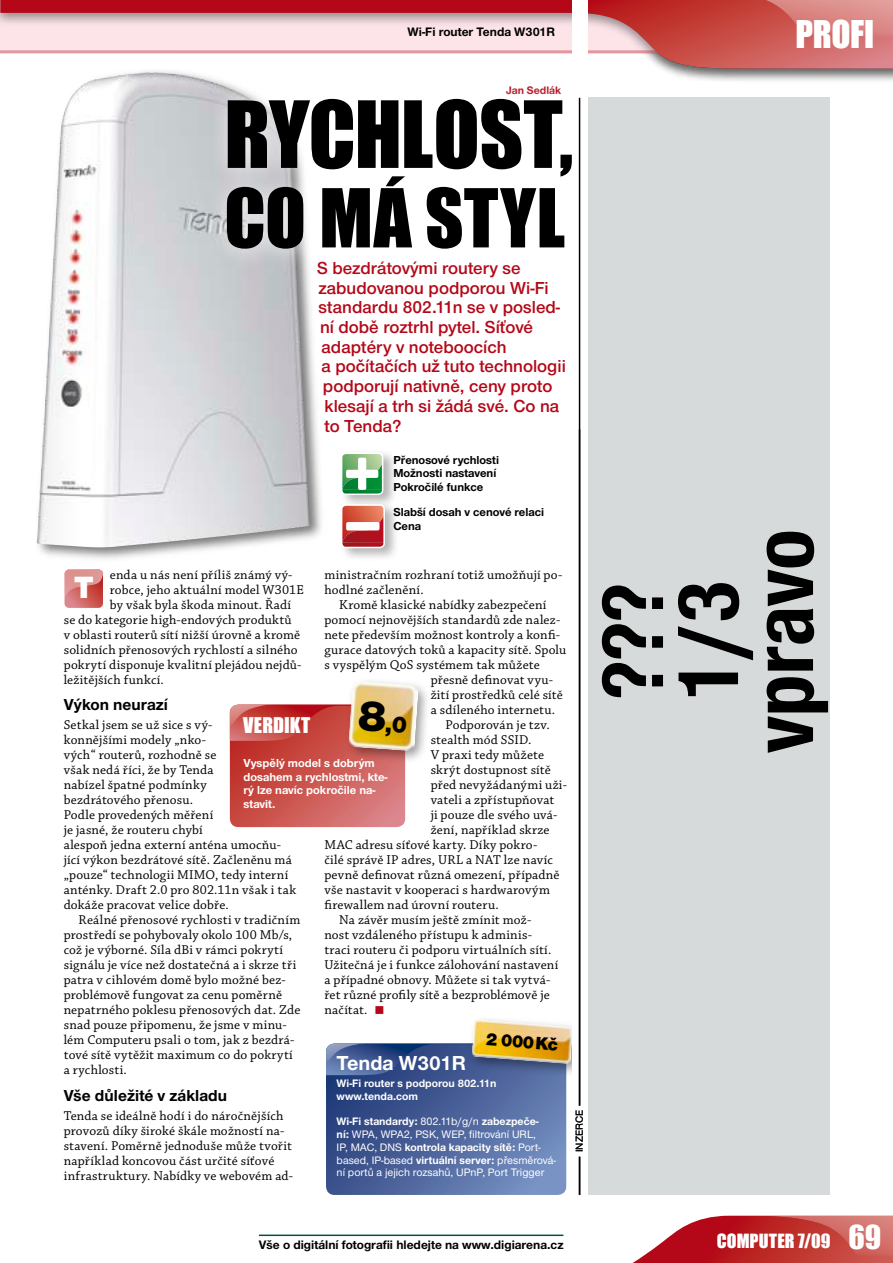
<style>
.page{position:relative;width:893px;height:1263px;background:#fff}
.page>*{position:absolute;margin:0;border:0;box-sizing:border-box;transform-origin:0 0}
.t1{font:90px/75px "Nimbus Sans Novus TOT Bol Con";letter-spacing:-.005em;color:#000;text-align:center}
.t2{font:85.5px "Impact";letter-spacing:-.01em;color:#000}
.t3{font:75px "Impact";color:#000}
.t4{font:35.1px "Impact";letter-spacing:-.005em;color:#fff}
.t5{font:900 31.95px "Nimbus Sans Novus TOT";color:#fff}
.t6{font:700 21px "Nimbus Sans Novus TOT";color:#fff}
.t7{font:19.95px "Impact";color:#fff}
.t8{font:900 18.45px "Nimbus Sans Novus TOT";color:#000}
.t9{font:18px "Nimbus Sans Novus TOT Sem Bol";color:#b40717}
.t10{font:18px "Impact";letter-spacing:.005em;color:#fff}
.t11{font:700 16.5px "Nimbus Sans Novus TOT";letter-spacing:.005em;color:#000}
.t12{font:13.5px/15px "Chaparral Pro";letter-spacing:.015em;color:#000}
.t13{font:700 12.75px "Nimbus Sans Novus TOT";color:#000}
.t14{font:700 12px/13.5px "Nimbus Sans Novus TOT";color:#000}
.t15{font:700 12px/13.5px "Nimbus Sans Novus TOT";color:#fff}
.t16{font:500 11.25px/12.8px "Nimbus Sans Novus TOT";color:#fff}
.t17{font:700 11.25px/12.8px "Nimbus Sans Novus TOT";color:#fff}
.t18{font:700 11.25px "Nimbus Sans Novus TOT";color:#b40717}
.t19{font:500 10.5px "Nimbus Sans Novus TOT";color:#000}
.s1{color:#b40717}
.s2{font-weight:700}
.s3{font-size:30.3px}
</style>
<div class="page">
<svg style="left:633px;top:1216px;width:260px;height:47px;background:#c84d4e"></svg>
<div style="left:0;top:0;width:893px;height:84px;background:#000;opacity:.4"></div>
<svg style="left:0;top:0;width:451px;height:68px"></svg>
<svg style="left:451px;top:0;width:442px;height:68px;background:#d68181"></svg>
<hr style="left:259px;top:1234px;width:304px;height:2px;background:#00572f">
<svg style="left:65px;top:569px;width:38px;height:39px"></svg>
<svg style="left:326px;top:1043px;width:240px;height:152px;background:#4d659c"></svg>
<svg style="left:326px;top:1043px;width:139px;height:32px;background:#3f5890"></svg>
<div style="left:465px;top:1014px;width:123px;height:64px;background:#000;opacity:.4"></div>
<img style="left:471px;top:1019px;width:101px;height:45px">
<svg style="left:230px;top:705px;width:175px;height:122px;background:#cc5853"></svg>
<div style="left:342px;top:674px;width:91px;height:91px;background:#000;opacity:.4"></div>
<img style="left:348px;top:680px;width:71px;height:71px">
<div style="left:32px;top:66px;width:295px;height:497px;background:#000;opacity:.53"></div>
<img style="left:185px;top:75px;width:15px;height:22px">
<div style="left:200px;top:74px;width:398px;height:201px;background:#fff;opacity:.75"></div>
<div style="left:338px;top:448px;width:61px;height:60px;background:#000;opacity:.3"></div>
<svg style="left:344px;top:455px;width:36px;height:37px"></svg>
<div style="left:341px;top:452px;width:42px;height:43px;border:2px solid #fff;border-radius:4px"></div>
<div style="left:338px;top:499px;width:63px;height:63px;background:#000;opacity:.3"></div>
<svg style="left:344px;top:542px;width:38px;height:3px"></svg>
<img style="left:344px;top:507px;width:38px;height:35px">
<div style="left:346px;top:522px;width:33px;height:8px;background:#fff;border-radius:2px"></div>
<div style="left:341px;top:504px;width:44px;height:44px;border:2px solid #fff;border-radius:4px"></div>
<div style="left:587px;top:98px;width:242px;height:1097px;background:#d7dadb"></div>
<div style="left:572px;top:0;width:16px;height:1263px;background:#fff"></div>
<hr style="left:579px;top:1157px;width:1px;height:38px;background:#000">
<hr style="left:579px;top:98px;width:1px;height:1008px;background:#000">
<svg style="left:230px;top:700px;width:177px;height:41px;background:#d37952"></svg>
<p class="t13" style="left:408px;top:24px;width:149px">Wi-Fi router Tenda W301R</p>
<p class="t18" style="left:506px;top:84px;width:56px">Jan Sedlák</p>
<h2 class="t2" style="left:224px;top:68px;width:351px">RYCHLOST,</h2>
<h3 class="t3" style="left:224px;top:160px;width:342px">CO MÁ STYL</h3>
<h3 class="t9" style="left:317px;top:257px;width:205px">S bezdrátovými routery se</h3>
<h3 class="t9" style="left:318px;top:277px;width:232px">zabudovanou podporou Wi-Fi</h3>
<h3 class="t9" style="left:318px;top:297px;width:243px">standardu 802.11n se v posled-</h3>
<h3 class="t9" style="left:320px;top:317px;width:215px">ní době roztrhl pytel. Síťové</h3>
<h3 class="t9" style="left:321px;top:336px;width:187px">adaptéry v noteboocích</h3>
<h3 class="t9" style="left:321px;top:356px;width:246px">a počítačích už tuto technologii</h3>
<h3 class="t9" style="left:323px;top:376px;width:231px">podporují nativně, ceny proto</h3>
<h3 class="t9" style="left:324px;top:395px;width:236px">klesají a trh si žádá své. Co na</h3>
<h3 class="t9" style="left:324px;top:415px;width:79px">to Tenda?</h3>
<p class="t14" style="left:393px;top:453px;width:107px">Přenosové rychlosti<br>Možnosti nastavení<br>Pokročilé funkce</p>
<p class="t14" style="left:393px;top:505px;width:152px">Slabší dosah v cenové relaci<br>Cena</p>
<p class="t12" style="left:110px;top:567px;width:184px">enda u nás není příliš známý vý-</p>
<p class="t12" style="left:110px;top:582px;width:196px">robce, jeho aktuální model W301E</p>
<p class="t12" style="left:110px;top:597px;width:183px">by však byla škoda minout. Řadí</p>
<p class="t12" style="left:64px;top:612px;width:229px">se do kategorie high-endových produktů</p>
<p class="t12" style="left:64px;top:627px;width:238px">v oblasti routerů sítí nižší úrovně a kromě</p>
<p class="t12" style="left:64px;top:642px;width:235px">solidních přenosových rychlostí a silného</p>
<p class="t12" style="left:64px;top:657px;width:239px">pokrytí disponuje kvalitní plejádou nejdů-</p>
<p class="t12" style="left:64px;top:672px;width:102px">ležitějších funkcí.</p>
<p class="t11" style="left:64px;top:695px;width:106px">Výkon neurazí</p>
<p class="t12" style="left:64px;top:718px;width:234px">Setkal jsem se už sice s vý-<br>konnějšími modely „nko-<br>vých“ routerů, rozhodně se<br>však nedá říci, že by Tenda<br>nabízel špatné podmínky<br>bezdrátového přenosu.<br>Podle provedených měření<br>je jasné, že routeru chybí<br>alespoň jedna externí anténa umocňu&shy;jící výkon bezdrátové sítě. Začleněnu má „pouze“ technologii MIMO, tedy interní anténky. Draft 2.0 pro 802.11n však i tak dokáže pracovat velice dobře.</p>
<p class="t12" style="left:64px;top:913px;width:238px;text-indent:15px">Reálné přenosové rychlosti v tradičním prostředí se pohybovaly okolo 100 Mb/s, což je výborné. Síla dBi v rámci pokrytí signálu je více než dostatečná a i skrze tři patra v cihlovém domě bylo možné bez&shy;problémově fungovat za cenu poměrně nepatrného poklesu přenosových dat. Zde snad pouze připomenu, že jsme v minu&shy;lém Computeru psali o tom, jak z bezdrá&shy;tové sítě vytěžit maximum co do pokrytí a rychlosti.</p>
<p class="t11" style="left:64px;top:1086px;width:165px">Vše důležité v základu</p>
<p class="t12" style="left:64px;top:1108px;width:231px">Tenda se ideálně hodí i do náročnějších provozů díky široké škále možností na&shy;stavení. Poměrně jednoduše může tvořit například koncovou část určité síťové infrastruktury. Nabídky ve webovém ad-</p>
<p class="t12" style="left:324px;top:567px;width:239px">ministračním rozhraní totiž umožňují po&shy;hodlné začlenění.</p>
<p class="t12" style="left:339px;top:597px;width:209px">Kromě klasické nabídky zabezpečení</p>
<p class="t12" style="left:324px;top:612px;width:237px">pomocí nejnovějších standardů zde nalez-</p>
<p class="t12" style="left:324px;top:627px;width:237px">nete především možnost kontroly a konfi-</p>
<p class="t12" style="left:324px;top:642px;width:243px">gurace datových toků a kapacity sítě. Spolu</p>
<p class="t12" style="left:324px;top:657px;width:217px">s vyspělým QoS systémem tak můžete</p>
<p class="t12" style="left:431px;top:672px;width:124px">přesně definovat vyu-</p>
<p class="t12" style="left:431px;top:688px;width:134px">žití prostředků celé sítě</p>
<p class="t12" style="left:431px;top:703px;width:126px">a sdíleného internetu.</p>
<p class="t12" style="left:446px;top:718px;width:106px">Podporován je tzv.</p>
<p class="t12" style="left:431px;top:733px;width:102px">stealth mód SSID.</p>
<p class="t12" style="left:431px;top:748px;width:115px">V praxi tedy můžete</p>
<p class="t12" style="left:431px;top:763px;width:122px">skrýt dostupnost sítě</p>
<p class="t12" style="left:431px;top:778px;width:138px">před nevyžádanými uži-</p>
<p class="t12" style="left:431px;top:793px;width:125px">vateli a zpřístupňovat</p>
<p class="t12" style="left:431px;top:808px;width:128px">ji pouze dle svého uvá-</p>
<p class="t12" style="left:431px;top:823px;width:120px">žení, například skrze</p>
<p class="t12" style="left:324px;top:838px;width:214px">MAC adresu síťové karty. Díky pokro-</p>
<p class="t12" style="left:324px;top:853px;width:230px">čilé správě IP adres, URL a NAT lze navíc</p>
<p class="t12" style="left:324px;top:868px;width:237px">pevně definovat různá omezení, případně</p>
<p class="t12" style="left:324px;top:883px;width:227px">vše nastavit v kooperaci s hardwarovým</p>
<p class="t12" style="left:324px;top:898px;width:176px">firewallem nad úrovní routeru.</p>
<p class="t12" style="left:339px;top:913px;width:194px">Na závěr musím ještě zmínit mož-</p>
<p class="t12" style="left:324px;top:928px;width:209px">nost vzdáleného přístupu k adminis-</p>
<p class="t12" style="left:324px;top:943px;width:228px">traci routeru či podporu virtuálních sítí.</p>
<p class="t12" style="left:324px;top:958px;width:235px">Užitečná je i funkce zálohování nastavení</p>
<p class="t12" style="left:324px;top:973px;width:228px">a případné obnovy. Můžete si tak vytvá-</p>
<p class="t12" style="left:324px;top:988px;width:227px">řet různé profily sítě a bezproblémově je</p>
<p class="t12" style="left:324px;top:1003px;width:62px">načítat. <span class="s1">■</span></p>
<h3 class="t5" style="left:74px;top:569px;width:21px">T</h3>
<h3 class="t7" style="left:243px;top:709px;width:68px">VERDIKT</h3>
<p class="t15" style="left:243px;top:756px;width:146px">Vyspělý model s dobrým dosahem a rychlostmi, kte&shy;rý lze navíc pokročile na&shy;stavit.</p>
<h3 class="t8" style="left:487px;top:1028px;width:73px;rotate:4deg">2 000Kč</h3>
<h3 class="t6" style="left:337px;top:1051px;width:131px">Tenda W301R</h3>
<p class="t17" style="left:337px;top:1077px;width:161px">Wi-Fi router s podporou 802.11n www.tenda.com</p>
<p class="t16" style="left:337px;top:1115px;width:221px"><span class="s2">Wi-Fi standardy:</span> 802.11b/g/n <span class="s2">zabezpeče-<br>ní:</span> WPA, WPA2, PSK, WEP, filtrování URL,<br>IP, MAC, DNS <span class="s2">kontrola kapacity sítě:</span> Port&shy;based, IP-based <span class="s2">virtuální server:</span> přesměrová&shy;ní portů a jejich rozsahů, UPnP, Port Trigger</p>
<p class="t19" style="left:573px;top:1136px;width:27px;rotate:-90deg">e</p>
<p class="t19" style="left:573px;top:1152px;width:43px;rotate:-90deg">inzerce</p>
<p class="t13" style="left:259px;top:1237px;width:306px">Vše o digitální fotografii hledejte na www.digiarena.cz</p>
<h3 class="t4" style="left:795px;top:7px;width:80px">PROFI</h3>
<h1 class="t1" style="left:595px;top:753px;width:225px;rotate:-90deg">???<br>1/3 vpravo</h1>
<h3 class="t10" style="left:717px;top:1227px;width:166px">COMPUTER 7/09 <span class="s3">69</span></h3>
</div>
